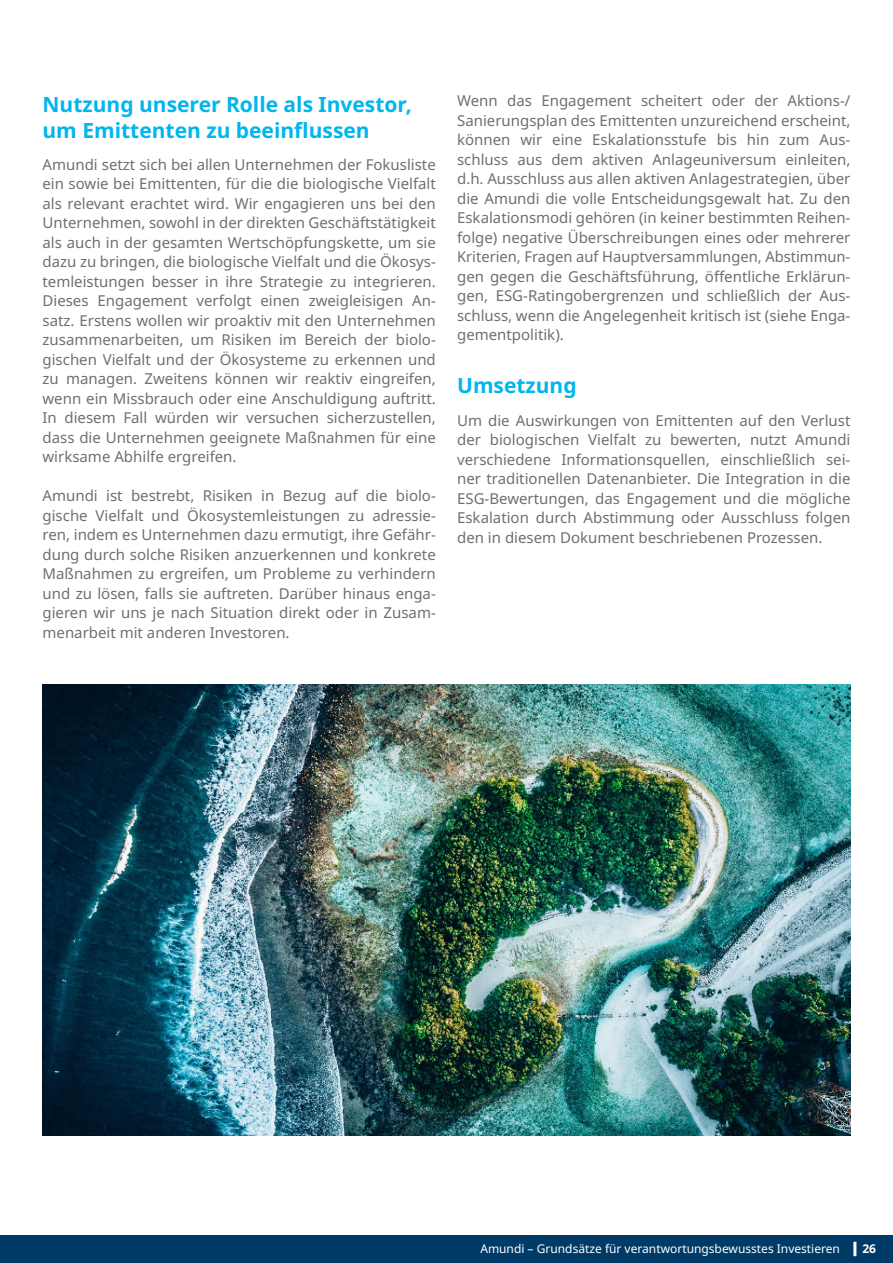
<style>
.page{position:relative;width:893px;height:1263px;background:#fff}
.page>*{position:absolute;margin:0;border:0;box-sizing:border-box;transform-origin:0 0}
.t1{font:700 21px/25.2px "Noto Sans";color:#00b6ed}
.t2{font:15px/19.5px "Noto Sans";color:#706f6f;text-align:justify}
.t3{font:12px "Noto Sans";color:#fff}
.t4{font:700 12px "Noto Sans";color:#fff}
</style>
<div class="page">
<div style="left:0;top:1235px;width:893px;height:28px;background:#003b68"></div>
<hr style="left:853px;top:1242px;width:3px;height:14px;background:#fff">
<img style="left:43px;top:685px;width:807px;height:450px">
<h1 class="t1" style="left:43px;top:93px;width:371px">Nutzung unserer Rolle als Investor, um Emittenten zu beeinflussen</h1>
<p class="t2" style="left:43px;top:155px;width:395px">Amundi setzt sich bei allen Unternehmen der Fokusliste ein sowie bei Emittenten, für die die biologische Vielfalt als relevant erachtet wird. Wir engagieren uns bei den Unternehmen, sowohl in der direkten Geschäftstätigkeit als auch in der gesamten Wertschöpfungskette, um sie dazu zu bringen, die biologische Vielfalt und die Ökosys&shy;temleistungen besser in ihre Strategie zu integrieren.<br>Dieses Engagement verfolgt einen zweigleisigen An&shy;satz. Erstens wollen wir proaktiv mit den Unternehmen zusammenarbeiten, um Risiken im Bereich der biolo&shy;gischen Vielfalt und der Ökosysteme zu erkennen und zu managen. Zweitens können wir reaktiv eingreifen, wenn ein Missbrauch oder eine Anschuldigung auftritt.<br>In diesem Fall würden wir versuchen sicherzustellen, dass die Unternehmen geeignete Maßnahmen für eine wirksame Abhilfe ergreifen.</p>
<p class="t2" style="left:43px;top:487px;width:395px">Amundi ist bestrebt, Risiken in Bezug auf die biolo&shy;gische Vielfalt und Ökosystemleistungen zu adressie&shy;ren, indem es Unternehmen dazu ermutigt, ihre Gefähr&shy;dung durch solche Risiken anzuerkennen und konkrete Maßnahmen zu ergreifen, um Probleme zu verhindern und zu lösen, falls sie auftreten. Darüber hinaus enga&shy;gieren wir uns je nach Situation direkt oder in Zusam&shy;menarbeit mit anderen Investoren.</p>
<p class="t2" style="left:457px;top:91px;width:395px">Wenn das Engagement scheitert oder der Aktions-/ Sanierungsplan des Emittenten unzureichend erscheint, können wir eine Eskalationsstufe bis hin zum Aus&shy;schluss aus dem aktiven Anlageuniversum einleiten, d.h. Ausschluss aus allen aktiven Anlagestrategien, über die Amundi die volle Entscheidungsgewalt hat. Zu den Eskalationsmodi gehören (in keiner bestimmten Reihen&shy;folge) negative Überschreibungen eines oder mehrerer Kriterien, Fragen auf Hauptversammlungen, Abstimmun&shy;gen gegen die Geschäftsführung, öffentliche Erklärun&shy;gen, ESG-Ratingobergrenzen und schließlich der Aus&shy;schluss, wenn die Angelegenheit kritisch ist (siehe Enga&shy;gementpolitik).</p>
<h1 class="t1" style="left:457px;top:374px;width:121px">Umsetzung</h1>
<p class="t2" style="left:457px;top:411px;width:395px">Um die Auswirkungen von Emittenten auf den Verlust der biologischen Vielfalt zu bewerten, nutzt Amundi verschiedene Informationsquellen, einschließlich sei&shy;ner traditionellen Datenanbieter. Die Integration in die ESG-Bewertungen, das Engagement und die mögliche Eskalation durch Abstimmung oder Ausschluss folgen den in diesem Dokument beschriebenen Prozessen.</p>
<p class="t3" style="left:480px;top:1240px;width:361px">Amundi – Grundsätze für verantwortungsbewusstes Investieren</p>
<p class="t4" style="left:862px;top:1240px;width:15px">26</p>
</div>
